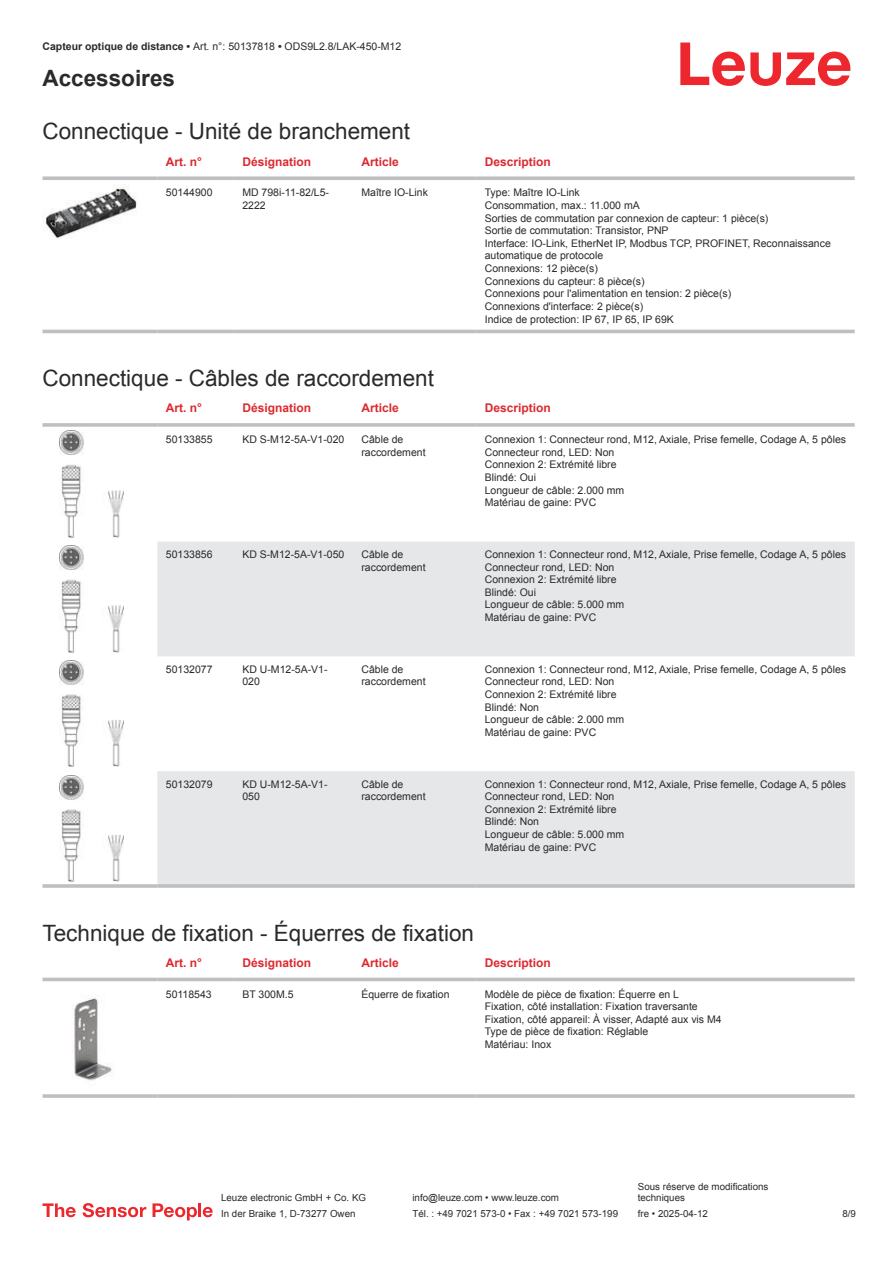
<style>
.page{position:relative;width:893px;height:1263px;background:#fff}
.page>*{position:absolute;margin:0;border:0;box-sizing:border-box;transform-origin:0 0}
.t1{font:22.5px "Arial";color:#2b292a}
.t2{font:700 22.5px "Arial";color:#2b292a}
.t3{font:700 12px "Arial";color:#db2a30}
.t4{font:10.5px/12.6px "Arial";color:#2b292a}
.t5{font:9.75px/11.7px "Arial";color:#2b292a}
.s1{font-weight:700}
</style>
<div class="page">
<svg style="left:680px;top:43px;width:170px;height:43px"></svg>
<div style="left:43px;top:329px;width:812px;height:5px;background:#eeefef"></div>
<svg style="left:43px;top:176px;width:114px;height:4px"></svg>
<svg style="left:157px;top:176px;width:77px;height:4px"></svg>
<svg style="left:234px;top:176px;width:119px;height:4px"></svg>
<svg style="left:353px;top:176px;width:123px;height:4px"></svg>
<svg style="left:476px;top:176px;width:379px;height:4px;fill:#bdbfc1"></svg>
<hr style="left:43px;top:330px;width:114px;height:3px;background:#bdbfc1">
<hr style="left:157px;top:330px;width:77px;height:3px;background:#bdbfc1">
<hr style="left:234px;top:330px;width:119px;height:3px;background:#bdbfc1">
<hr style="left:353px;top:330px;width:123px;height:3px;background:#bdbfc1">
<hr style="left:476px;top:330px;width:379px;height:3px;background:#bdbfc1">
<img style="left:43px;top:185px;width:94px;height:54px">
<svg style="left:157px;top:541px;width:698px;height:343px;fill:#e6e7e9"></svg>
<svg style="left:43px;top:423px;width:114px;height:4px"></svg>
<hr style="left:157px;top:423px;width:77px;height:4px;background:#c5c7c9">
<svg style="left:234px;top:423px;width:119px;height:4px"></svg>
<svg style="left:353px;top:423px;width:123px;height:4px"></svg>
<hr style="left:476px;top:423px;width:379px;height:4px;background:#c5c7c9">
<hr style="left:43px;top:884px;width:114px;height:4px;background:#c3c5c7">
<hr style="left:157px;top:884px;width:77px;height:4px;background:#c5c7c9">
<hr style="left:234px;top:884px;width:119px;height:4px;background:#bdbfc1">
<hr style="left:353px;top:884px;width:123px;height:4px;background:#bdbfc1">
<hr style="left:476px;top:884px;width:379px;height:4px;background:#c5c7c9">
<img style="left:59px;top:431px;width:65px;height:106px">
<img style="left:59px;top:546px;width:65px;height:106px">
<img style="left:59px;top:661px;width:65px;height:106px">
<img style="left:59px;top:775px;width:65px;height:107px">
<div style="left:43px;top:977px;width:812px;height:5px;background:#eeefef"></div>
<hr style="left:43px;top:978px;width:114px;height:3px;background:#bdbfc1">
<hr style="left:157px;top:978px;width:77px;height:3px;background:#bdbfc1">
<hr style="left:234px;top:978px;width:119px;height:3px;background:#bdbfc1">
<hr style="left:353px;top:978px;width:123px;height:3px;background:#bdbfc1">
<hr style="left:476px;top:978px;width:379px;height:3px;background:#bdbfc1">
<svg style="left:43px;top:1094px;width:114px;height:4px"></svg>
<hr style="left:157px;top:1094px;width:77px;height:4px;background:#c6c8ca">
<svg style="left:234px;top:1094px;width:119px;height:4px"></svg>
<svg style="left:353px;top:1094px;width:123px;height:4px"></svg>
<hr style="left:476px;top:1094px;width:379px;height:4px;background:#c6c8ca">
<img style="left:72px;top:997px;width:41px;height:84px">
<svg style="left:43px;top:1203px;width:33px;height:14px"></svg>
<svg style="left:83px;top:1203px;width:63px;height:14px"></svg>
<svg style="left:153px;top:1203px;width:44px;height:17px"></svg>
<hr style="left:198px;top:1203px;width:3px;height:14px;background:#ed272d">
<svg style="left:203px;top:1207px;width:10px;height:10px"></svg>
<p class="t4" style="left:43px;top:41px;width:360px"><span class="s1">Capteur optique de distance •</span> Art. n°: 50137818 <span class="s1">•</span> ODS9L2.8/LAK-450-M12</p>
<h1 class="t2" style="left:43px;top:70px;width:134px">Accessoires</h1>
<h1 class="t1" style="left:43px;top:123px;width:369px">Connectique - Unité de branchement</h1>
<p class="t3" style="left:166px;top:157px;width:38px">Art. n°</p>
<p class="t3" style="left:242px;top:157px;width:70px">Désignation</p>
<p class="t3" style="left:361px;top:157px;width:39px">Article</p>
<p class="t3" style="left:485px;top:157px;width:68px">Description</p>
<p class="t4" style="left:166px;top:187px;width:48px">50144900</p>
<p class="t4" style="left:242px;top:187px;width:88px">MD 798i-11-82/L5-<br>2222</p>
<p class="t4" style="left:361px;top:187px;width:68px">Maître IO-Link</p>
<p class="t4" style="left:485px;top:187px;width:348px">Type: Maître IO-Link<br>Consommation, max.: 11.000 mA<br>Sorties de commutation par connexion de capteur: 1 pièce(s)<br>Sortie de commutation: Transistor, PNP<br>Interface: IO-Link, EtherNet IP, Modbus TCP, PROFINET, Reconnaissance automatique de protocole<br>Connexions: 12 pièce(s)<br>Connexions du capteur: 8 pièce(s)<br>Connexions pour l'alimentation en tension: 2 pièce(s)<br>Connexions d'interface: 2 pièce(s)<br>Indice de protection: IP 67, IP 65, IP 69K</p>
<h1 class="t1" style="left:43px;top:370px;width:393px">Connectique - Câbles de raccordement</h1>
<p class="t3" style="left:166px;top:403px;width:38px">Art. n°</p>
<p class="t3" style="left:242px;top:403px;width:70px">Désignation</p>
<p class="t3" style="left:361px;top:403px;width:39px">Article</p>
<p class="t3" style="left:485px;top:403px;width:68px">Description</p>
<p class="t4" style="left:166px;top:434px;width:48px">50133855</p>
<p class="t4" style="left:242px;top:434px;width:104px">KD S-M12-5A-V1- 020</p>
<p class="t4" style="left:361px;top:434px;width:66px">Câble de raccordement</p>
<p class="t4" style="left:485px;top:434px;width:363px">Connexion 1: Connecteur rond, M12, Axiale, Prise femelle, Codage A, 5 pôles<br>Connecteur rond, LED: Non<br>Connexion 2: Extrémité libre<br>Blindé: Oui<br>Longueur de câble: 2.000 mm<br>Matériau de gaine: PVC</p>
<p class="t4" style="left:166px;top:549px;width:48px">50133856</p>
<p class="t4" style="left:242px;top:549px;width:104px">KD S-M12-5A-V1- 050</p>
<p class="t4" style="left:361px;top:549px;width:66px">Câble de raccordement</p>
<p class="t4" style="left:485px;top:549px;width:363px">Connexion 1: Connecteur rond, M12, Axiale, Prise femelle, Codage A, 5 pôles<br>Connecteur rond, LED: Non<br>Connexion 2: Extrémité libre<br>Blindé: Oui<br>Longueur de câble: 5.000 mm<br>Matériau de gaine: PVC</p>
<p class="t4" style="left:166px;top:664px;width:48px">50132077</p>
<p class="t4" style="left:242px;top:664px;width:87px">KD U-M12-5A-V1-<br>020</p>
<p class="t4" style="left:361px;top:664px;width:66px">Câble de raccordement</p>
<p class="t4" style="left:485px;top:664px;width:363px">Connexion 1: Connecteur rond, M12, Axiale, Prise femelle, Codage A, 5 pôles<br>Connecteur rond, LED: Non<br>Connexion 2: Extrémité libre<br>Blindé: Non<br>Longueur de câble: 2.000 mm<br>Matériau de gaine: PVC</p>
<p class="t4" style="left:166px;top:778px;width:48px">50132079</p>
<p class="t4" style="left:242px;top:778px;width:87px">KD U-M12-5A-V1-<br>050</p>
<p class="t4" style="left:361px;top:778px;width:66px">Câble de raccordement</p>
<p class="t4" style="left:485px;top:778px;width:363px">Connexion 1: Connecteur rond, M12, Axiale, Prise femelle, Codage A, 5 pôles<br>Connecteur rond, LED: Non<br>Connexion 2: Extrémité libre<br>Blindé: Non<br>Longueur de câble: 5.000 mm<br>Matériau de gaine: PVC</p>
<h1 class="t1" style="left:43px;top:924px;width:433px">Technique de fixation - Équerres de fixation</h1>
<p class="t3" style="left:166px;top:958px;width:38px">Art. n°</p>
<p class="t3" style="left:242px;top:958px;width:70px">Désignation</p>
<p class="t3" style="left:361px;top:958px;width:39px">Article</p>
<p class="t3" style="left:485px;top:958px;width:68px">Description</p>
<p class="t4" style="left:166px;top:989px;width:47px">50118543</p>
<p class="t4" style="left:242px;top:989px;width:53px">BT 300M.5</p>
<p class="t4" style="left:361px;top:989px;width:90px">Équerre de fixation</p>
<p class="t4" style="left:485px;top:989px;width:238px">Modèle de pièce de fixation: Équerre en L<br>Fixation, côté installation: Fixation traversante Fixation, côté appareil: À visser, Adapté aux vis M4<br>Type de pièce de fixation: Réglable<br>Matériau: Inox</p>
<p class="t5" style="left:221px;top:1193px;width:146px">Leuze electronic GmbH + Co. KG</p>
<p class="t5" style="left:412px;top:1193px;width:148px">info@leuze.com • www.leuze.com</p>
<p class="t5" style="left:638px;top:1181px;width:132px">Sous réserve de modifications techniques</p>
<p class="t5" style="left:221px;top:1209px;width:136px">In der Braike 1, D-73277 Owen</p>
<p class="t5" style="left:412px;top:1209px;width:207px">Tél. : +49 7021 573-0 • Fax : +49 7021 573-199</p>
<p class="t5" style="left:638px;top:1209px;width:72px">fre • 2025-04-12</p>
<p class="t5" style="left:842px;top:1209px;width:15px">8 /9</p>
</div>
